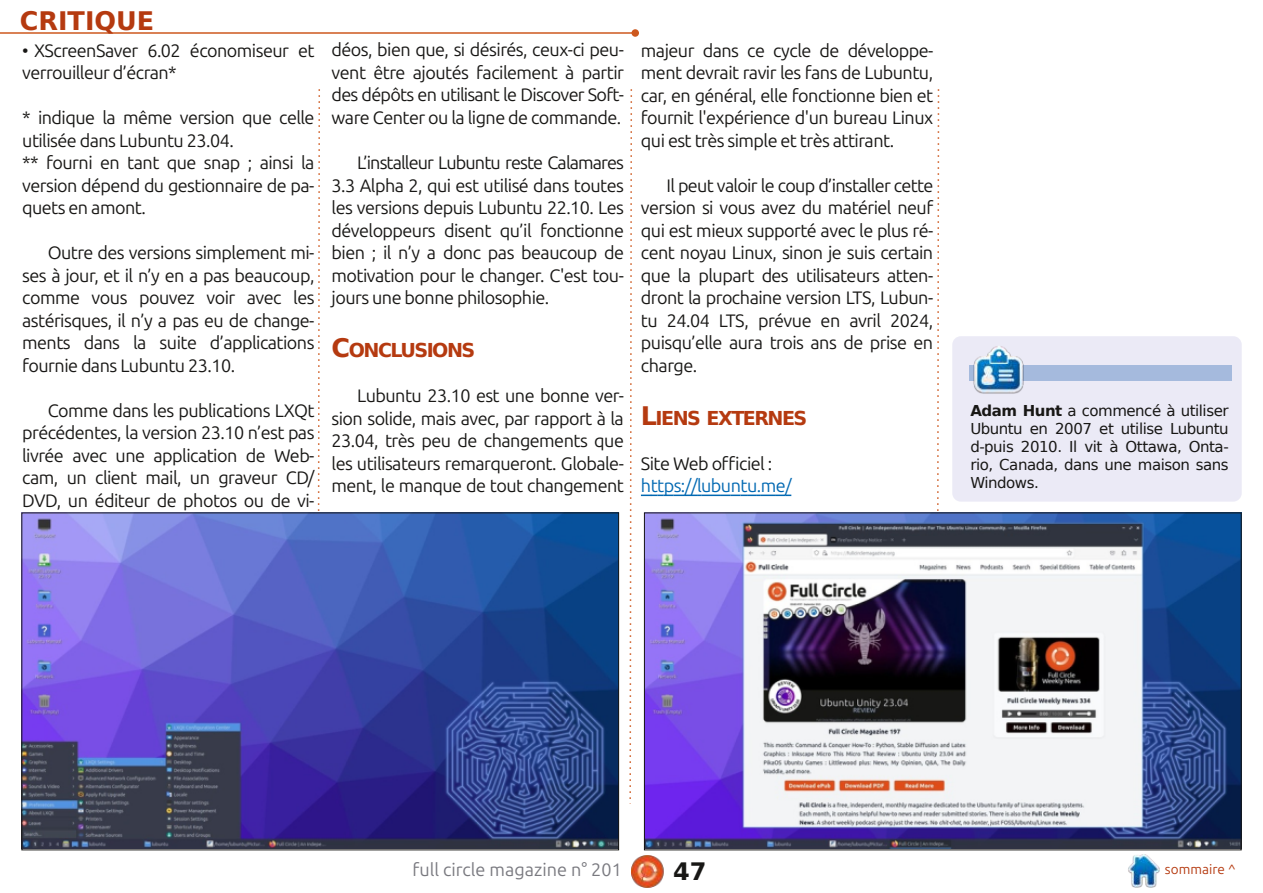
<style>
.page{position:relative;width:1263px;height:893px;background:#fff}
.page>*{position:absolute;margin:0;border:0;box-sizing:border-box;transform-origin:0 0}
.t1{font:700 25.5px "DejaVu Sans";color:#b53a10}
.t2{font:700 24px "DejaVu Sans";color:#181715}
.t3{font:700 19.2px "DejaVu Sans";letter-spacing:-.08em;color:#b53a10}
.t4{font:18px/22.5px "Ubuntu";letter-spacing:-.03em;color:#181715;text-align:justify}
.t5{font:18px "Ubuntu";color:#79797f}
.t6{font:18px "Ubuntu";letter-spacing:-.03em;color:#0068b2}
.t7{font:15px/18px "DejaVu Sans";letter-spacing:-.03em;color:#181715;text-align:justify}
.t8{font:13.5px "Ubuntu";color:#b53a10}
.s1{color:#fff}
.s2{font-size:25.5px}
.s3{font-weight:700}
</style>
<div class="page">
<img style="left:631px;top:855px;width:33px;height:33px">
<img style="left:1128px;top:855px;width:32px;height:32px">
<hr style="left:0;top:32px;width:635px;height:2px;background:#cd581e">
<div style="left:631px;top:29px;width:8px;height:8px;background:#cd581e;border-radius:50%"></div>
<svg style="left:629px;top:89px;width:4px;height:715px"></svg>
<svg style="left:317px;top:89px;width:4px;height:424px"></svg>
<svg style="left:936px;top:89px;width:4px;height:424px"></svg>
<svg style="left:641px;top:495px;width:150px;height:1px"></svg>
<img style="left:24px;top:515px;width:593px;height:333px">
<img style="left:646px;top:515px;width:593px;height:333px">
<div style="left:952px;top:336px;width:290px;height:166px;background:#ebeaf6;border-radius:9px"></div>
<div style="left:969px;top:365px;width:262px;height:16px;background:#a5badd"></div>
<img style="left:973px;top:346px;width:51px;height:48px">
<h1 class="t1" style="left:20px;top:6px;width:136px">CRITIQUE</h1>
<p class="t4" style="left:22px;top:39px;width:294px">•<span class="s1">•</span>XScreenSaver 6.02 économiseur et verrouilleur d’écran*</p>
<p class="t4" style="left:22px;top:106px;width:294px;text-align:left">* indique la même version que celle utilisée dans Lubuntu 23.04.<br>** fourni en tant que snap ; ainsi la version dépend du gestionnaire de pa&shy;quets en amont.</p>
<p class="t4" style="left:22px;top:241px;width:294px;text-indent:26px">Outre des versions simplement mi&shy;ses à jour, et il n’y en a pas beaucoup, comme vous pouvez voir avec les astérisques, il n’y a pas eu de change&shy;ments dans la suite d’applications fournie dans Lubuntu 23.10.</p>
<p class="t4" style="left:22px;top:399px;width:294px;text-indent:26px">Comme dans les publications LXQt précédentes, la version 23.10 n’est pas livrée avec une application de Web&shy;cam, un client mail, un graveur CD/ DVD, un éditeur de photos ou de vi-</p>
<p class="t4" style="left:332px;top:39px;width:294px">déos, bien que, si désirés, ceux-ci peu&shy;vent être ajoutés facilement à partir des dépôts en utilisant le Discover Soft&shy;ware Center ou la ligne de commande.</p>
<p class="t4" style="left:332px;top:151px;width:294px;text-indent:26px">L’installeur Lubuntu reste Calamares 3.3 Alpha 2, qui est utilisé dans toutes les versions depuis Lubuntu 22.10. Les développeurs disent qu’il fonctionne bien ; il n’y a donc pas beaucoup de motivation pour le changer. C'est tou&shy;jours une bonne philosophie.</p>
<p class="t3" style="left:332px;top:339px;width:145px"><span class="s2">C</span>ONCLUSIONS</p>
<p class="t4" style="left:332px;top:384px;width:294px;text-indent:26px">Lubuntu 23.10 est une bonne ver&shy;sion solide, mais avec, par rapport à la 23.04, très peu de changements que les utilisateurs remarqueront. Globale&shy;ment, le manque de tout changement</p>
<p class="t4" style="left:641px;top:39px;width:294px">majeur dans ce cycle de développe&shy;ment devrait ravir les fans de Lubuntu, car, en général, elle fonctionne bien et fournit l'expérience d'un bureau Linux qui est très simple et très attirant.</p>
<p class="t4" style="left:641px;top:174px;width:294px;text-indent:26px">Il peut valoir le coup d’installer cette version si vous avez du matériel neuf qui est mieux supporté avec le plus ré&shy;cent noyau Linux, sinon je suis certain que la plupart des utilisateurs atten&shy;dront la prochaine version LTS, Lubun&shy;tu 24.04 LTS, prévue en avril 2024, puisqu’elle aura trois ans de prise en charge.</p>
<p class="t3" style="left:641px;top:407px;width:168px"><span class="s2">L</span>IENS EXTERNES</p>
<p class="t4" style="left:641px;top:452px;width:133px">Site Web officiel :</p>
<p class="t6" style="left:641px;top:475px;width:152px">https://lubuntu.me/</p>
<p class="t7" style="left:970px;top:402px;width:260px"><span class="s3">Adam Hunt</span> a commencé à utiliser Ubuntu en 2007 et utilise Lubuntu d-puis 2010. Il vit à Ottawa, Onta&shy;rio, Canada, dans une maison sans Windows.</p>
<p class="t5" style="left:412px;top:859px;width:211px">full circle magazine n° 201</p>
<h2 class="t2" style="left:673px;top:858px;width:35px">47</h2>
<p class="t8" style="left:1165px;top:862px;width:72px">sommaire ^</p>
</div>
